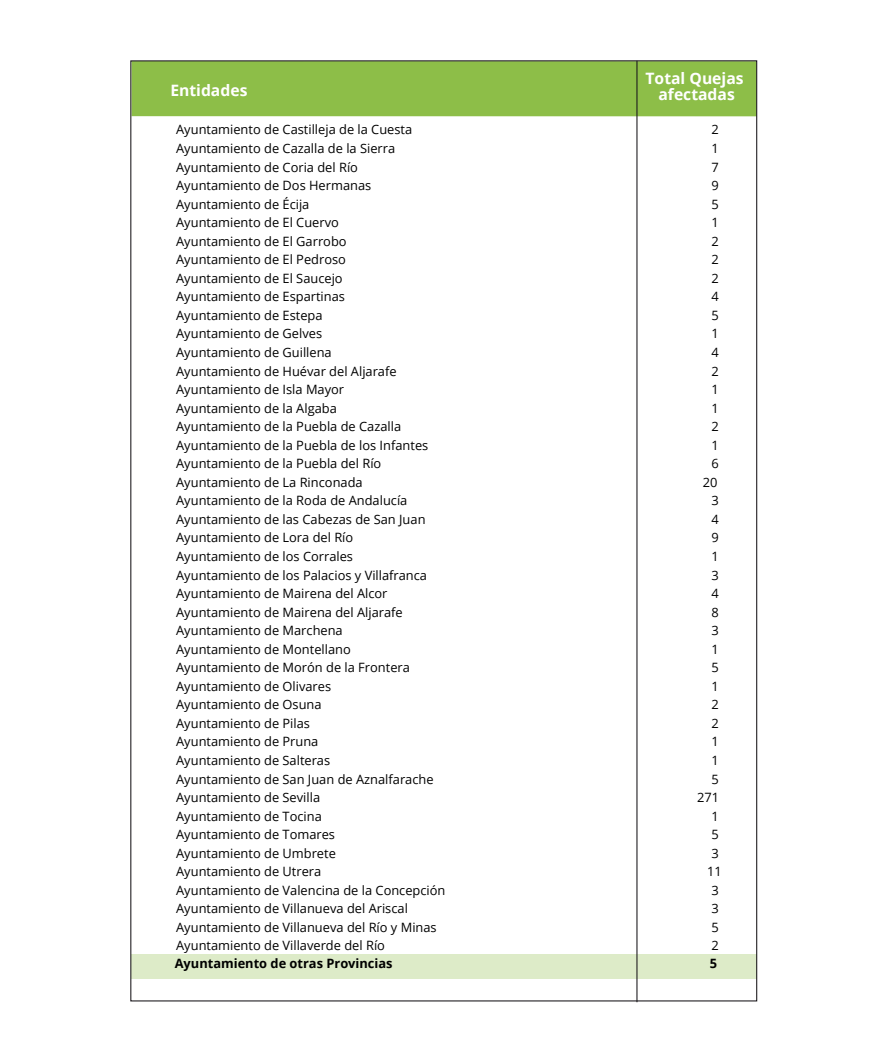
<style>
.page{position:relative;width:893px;height:1063px;background:#fff}
.page>*{position:absolute;margin:0;border:0;box-sizing:border-box;transform-origin:0 0}
.t1{font:700 15.75px/15.8px "Open Sans";color:#fff;text-align:center}
.t2{font:12.9px "Open Sans";color:#000}
.t3{font:700 12.9px "Open Sans";color:#000}
</style>
<div class="page">
<div style="left:131px;top:954px;width:625px;height:25px;background:#ddebc8"></div>
<div style="left:132px;top:61px;width:625px;height:55px;background:#8dbe48"></div>
<hr style="left:636px;top:61px;width:1px;height:941px;background:#1a171b">
<p class="t1" style="left:170px;top:82px;width:79px">Entidades</p>
<p class="t1" style="left:645px;top:70px;width:100px">Total Quejas afectadas</p>
<p class="t2" style="left:176px;top:121px;width:238px">Ayuntamiento de Castilleja de la Cuesta</p>
<p class="t2" style="left:711px;top:121px;width:9px">2</p>
<p class="t2" style="left:176px;top:140px;width:221px">Ayuntamiento de Cazalla de la Sierra</p>
<p class="t2" style="left:711px;top:140px;width:9px">1</p>
<p class="t2" style="left:176px;top:158px;width:183px">Ayuntamiento de Coria del Río</p>
<p class="t2" style="left:711px;top:158px;width:9px">7</p>
<p class="t2" style="left:176px;top:177px;width:197px">Ayuntamiento de Dos Hermanas</p>
<p class="t2" style="left:711px;top:177px;width:9px">9</p>
<p class="t2" style="left:176px;top:195px;width:135px">Ayuntamiento de Écija</p>
<p class="t2" style="left:711px;top:195px;width:9px">5</p>
<p class="t2" style="left:176px;top:214px;width:164px">Ayuntamiento de El Cuervo</p>
<p class="t2" style="left:711px;top:214px;width:9px">1</p>
<p class="t2" style="left:176px;top:232px;width:172px">Ayuntamiento de El Garrobo</p>
<p class="t2" style="left:711px;top:232px;width:9px">2</p>
<p class="t2" style="left:176px;top:251px;width:171px">Ayuntamiento de El Pedroso</p>
<p class="t2" style="left:711px;top:251px;width:9px">2</p>
<p class="t2" style="left:176px;top:269px;width:168px">Ayuntamiento de El Saucejo</p>
<p class="t2" style="left:711px;top:269px;width:9px">2</p>
<p class="t2" style="left:176px;top:288px;width:170px">Ayuntamiento de Espartinas</p>
<p class="t2" style="left:711px;top:288px;width:9px">4</p>
<p class="t2" style="left:176px;top:306px;width:148px">Ayuntamiento de Estepa</p>
<p class="t2" style="left:711px;top:306px;width:9px">5</p>
<p class="t2" style="left:176px;top:325px;width:147px">Ayuntamiento de Gelves</p>
<p class="t2" style="left:711px;top:325px;width:9px">1</p>
<p class="t2" style="left:176px;top:343px;width:157px">Ayuntamiento de Guillena</p>
<p class="t2" style="left:711px;top:343px;width:9px">4</p>
<p class="t2" style="left:176px;top:362px;width:222px">Ayuntamiento de Huévar del Aljarafe</p>
<p class="t2" style="left:711px;top:362px;width:9px">2</p>
<p class="t2" style="left:176px;top:381px;width:170px">Ayuntamiento de Isla Mayor</p>
<p class="t2" style="left:711px;top:381px;width:9px">1</p>
<p class="t2" style="left:176px;top:399px;width:162px">Ayuntamiento de la Algaba</p>
<p class="t2" style="left:711px;top:399px;width:9px">1</p>
<p class="t2" style="left:176px;top:418px;width:226px">Ayuntamiento de la Puebla de Cazalla</p>
<p class="t2" style="left:711px;top:418px;width:9px">2</p>
<p class="t2" style="left:176px;top:436px;width:254px">Ayuntamiento de la Puebla de los Infantes</p>
<p class="t2" style="left:711px;top:436px;width:9px">1</p>
<p class="t2" style="left:176px;top:455px;width:207px">Ayuntamiento de la Puebla del Río</p>
<p class="t2" style="left:711px;top:455px;width:9px">6</p>
<p class="t2" style="left:176px;top:473px;width:188px">Ayuntamiento de La Rinconada</p>
<p class="t2" style="left:703px;top:473px;width:16px">20</p>
<p class="t2" style="left:176px;top:492px;width:233px">Ayuntamiento de la Roda de Andalucía</p>
<p class="t2" style="left:711px;top:492px;width:9px">3</p>
<p class="t2" style="left:176px;top:510px;width:251px">Ayuntamiento de las Cabezas de San Juan</p>
<p class="t2" style="left:711px;top:510px;width:9px">4</p>
<p class="t2" style="left:176px;top:529px;width:179px">Ayuntamiento de Lora del Río</p>
<p class="t2" style="left:711px;top:529px;width:9px">9</p>
<p class="t2" style="left:176px;top:548px;width:178px">Ayuntamiento de los Corrales</p>
<p class="t2" style="left:711px;top:548px;width:9px">1</p>
<p class="t2" style="left:176px;top:566px;width:252px">Ayuntamiento de los Palacios y Villafranca</p>
<p class="t2" style="left:711px;top:566px;width:9px">3</p>
<p class="t2" style="left:176px;top:585px;width:213px">Ayuntamiento de Mairena del Alcor</p>
<p class="t2" style="left:711px;top:585px;width:9px">4</p>
<p class="t2" style="left:176px;top:603px;width:228px">Ayuntamiento de Mairena del Aljarafe</p>
<p class="t2" style="left:711px;top:603px;width:9px">8</p>
<p class="t2" style="left:176px;top:622px;width:168px">Ayuntamiento de Marchena</p>
<p class="t2" style="left:711px;top:622px;width:9px">3</p>
<p class="t2" style="left:176px;top:640px;width:176px">Ayuntamiento de Montellano</p>
<p class="t2" style="left:711px;top:640px;width:9px">1</p>
<p class="t2" style="left:176px;top:659px;width:235px">Ayuntamiento de Morón de la Frontera</p>
<p class="t2" style="left:711px;top:659px;width:9px">5</p>
<p class="t2" style="left:176px;top:677px;width:157px">Ayuntamiento de Olivares</p>
<p class="t2" style="left:711px;top:677px;width:9px">1</p>
<p class="t2" style="left:176px;top:696px;width:147px">Ayuntamiento de Osuna</p>
<p class="t2" style="left:711px;top:696px;width:9px">2</p>
<p class="t2" style="left:176px;top:714px;width:135px">Ayuntamiento de Pilas</p>
<p class="t2" style="left:711px;top:714px;width:9px">2</p>
<p class="t2" style="left:176px;top:733px;width:144px">Ayuntamiento de Pruna</p>
<p class="t2" style="left:711px;top:733px;width:9px">1</p>
<p class="t2" style="left:176px;top:752px;width:156px">Ayuntamiento de Salteras</p>
<p class="t2" style="left:711px;top:752px;width:9px">1</p>
<p class="t2" style="left:176px;top:770px;width:259px">Ayuntamiento de San Juan de Aznalfarache</p>
<p class="t2" style="left:711px;top:770px;width:9px">5</p>
<p class="t2" style="left:176px;top:789px;width:145px">Ayuntamiento de Sevilla</p>
<p class="t2" style="left:697px;top:789px;width:24px">271</p>
<p class="t2" style="left:176px;top:807px;width:147px">Ayuntamiento de Tocina</p>
<p class="t2" style="left:711px;top:807px;width:9px">1</p>
<p class="t2" style="left:176px;top:826px;width:160px">Ayuntamiento de Tomares</p>
<p class="t2" style="left:711px;top:826px;width:9px">5</p>
<p class="t2" style="left:176px;top:844px;width:161px">Ayuntamiento de Umbrete</p>
<p class="t2" style="left:711px;top:844px;width:9px">3</p>
<p class="t2" style="left:176px;top:863px;width:147px">Ayuntamiento de Utrera</p>
<p class="t2" style="left:707px;top:863px;width:16px">11</p>
<p class="t2" style="left:176px;top:881px;width:271px">Ayuntamiento de Valencina de la Concepción</p>
<p class="t2" style="left:711px;top:881px;width:9px">3</p>
<p class="t2" style="left:176px;top:900px;width:233px">Ayuntamiento de Villanueva del Ariscal</p>
<p class="t2" style="left:711px;top:900px;width:9px">3</p>
<p class="t2" style="left:176px;top:918px;width:262px">Ayuntamiento de Villanueva del Río y Minas</p>
<p class="t2" style="left:711px;top:918px;width:9px">5</p>
<p class="t2" style="left:176px;top:937px;width:210px">Ayuntamiento de Villaverde del Río</p>
<p class="t2" style="left:711px;top:937px;width:9px">2</p>
<p class="t3" style="left:175px;top:955px;width:219px">Ayuntamiento de otras Provincias</p>
<p class="t3" style="left:710px;top:955px;width:9px">5</p>
</div>
